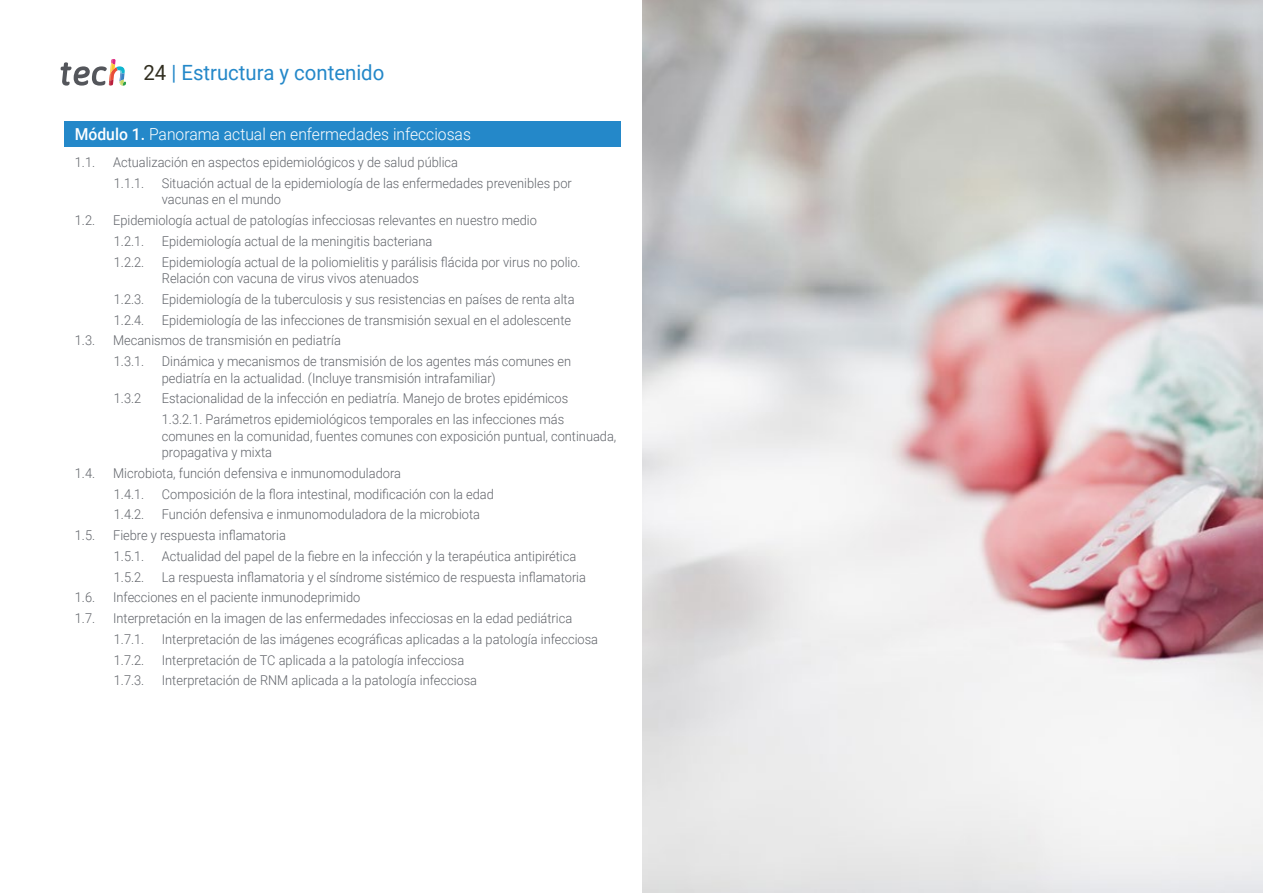
<style>
.page{position:relative;width:1263px;height:893px;background:#fff}
.page>*{position:absolute;margin:0;border:0;box-sizing:border-box;transform-origin:0 0}
.t1{font:21px "Roboto";color:#2488c9}
.t2{font:300 16.5px "Roboto";color:#fff;scale:.95 1}
.t3{font:300 13.5px/20.7px "Roboto";color:#61646a;scale:.95 1}
.s1{color:#312e20}
.s2{font-weight:500}
</style>
<div class="page">
<div style="left:64px;top:121px;width:557px;height:25px;background:#2488c9"></div>
<img style="left:642px;top:0;width:621px;height:893px">
<svg style="left:61px;top:59px;width:65px;height:27px"></svg>
<h1 class="t1" style="left:144px;top:57px;width:242px"><span class="s1">24</span> | Estructura y contenido</h1>
<p class="t2" style="left:75px;top:123px;width:418px"><span class="s2">Módulo 1.</span> Panorama actual en enfermedades infecciosas</p>
<p class="t3" style="left:75px;top:151px;width:23px">1.1.</p>
<p class="t3" style="left:113px;top:151px;width:365px">Actualización en aspectos epidemiológicos y de salud pública<br>1.1.1.</p>
<p class="t3" style="left:162px;top:174px;width:433px;line-height:16.5px">Situación actual de la epidemiología de las enfermedades prevenibles por vacunas en el mundo</p>
<p class="t3" style="left:75px;top:209px;width:23px">1.2.</p>
<p class="t3" style="left:113px;top:209px;width:448px">Epidemiología actual de patologías infecciosas relevantes en nuestro medio<br>1.2.1.</p>
<p class="t3" style="left:162px;top:230px;width:286px">Epidemiología actual de la meningitis bacteriana</p>
<p class="t3" style="left:114px;top:251px;width:34px">1.2.2.</p>
<p class="t3" style="left:162px;top:253px;width:442px;line-height:16.5px">Epidemiología actual de la poliomielitis y parálisis flácida por virus no polio.<br>Relación con vacuna de virus vivos atenuados</p>
<p class="t3" style="left:114px;top:288px;width:34px">1.2.3.</p>
<p class="t3" style="left:162px;top:288px;width:436px">Epidemiología de la tuberculosis y sus resistencias en países de renta alta</p>
<p class="t3" style="left:114px;top:309px;width:34px">1.2.4.</p>
<p class="t3" style="left:162px;top:309px;width:432px">Epidemiología de las infecciones de transmisión sexual en el adolescente</p>
<p class="t3" style="left:75px;top:330px;width:23px">1.3.</p>
<p class="t3" style="left:113px;top:330px;width:241px">Mecanismos de transmisión en pediatría<br>1.3.1.</p>
<p class="t3" style="left:162px;top:353px;width:432px;line-height:16.5px">Dinámica y mecanismos de transmisión de los agentes más comunes en pediatría en la actualidad. (Incluye transmisión intrafamiliar)</p>
<p class="t3" style="left:114px;top:388px;width:30px">1.3.2</p>
<p class="t3" style="left:162px;top:388px;width:429px">Estacionalidad de la infección en pediatría. Manejo de brotes epidémicos<br>1.3.2.1. Parámetros epidemiológicos temporales en las infecciones más</p>
<p class="t3" style="left:162px;top:427px;width:480px;line-height:16.5px">comunes en la comunidad, fuentes comunes con exposición puntual, continuada, propagativa y mixta</p>
<p class="t3" style="left:75px;top:462px;width:23px">1.4.</p>
<p class="t3" style="left:113px;top:462px;width:304px">Microbiota, función defensiva e inmunomoduladora<br>1.4.1.</p>
<p class="t3" style="left:162px;top:483px;width:351px">Composición de la flora intestinal, modificación con la edad</p>
<p class="t3" style="left:114px;top:504px;width:34px">1.4.2.</p>
<p class="t3" style="left:162px;top:504px;width:336px">Función defensiva e inmunomoduladora de la microbiota</p>
<p class="t3" style="left:75px;top:524px;width:23px">1.5.</p>
<p class="t3" style="left:113px;top:524px;width:184px">Fiebre y respuesta inflamatoria<br>1.5.1.</p>
<p class="t3" style="left:162px;top:545px;width:438px">Actualidad del papel de la fiebre en la infección y la terapéutica antipirética</p>
<p class="t3" style="left:114px;top:566px;width:34px">1.5.2.</p>
<p class="t3" style="left:162px;top:566px;width:448px">La respuesta inflamatoria y el síndrome sistémico de respuesta inflamatoria</p>
<p class="t3" style="left:75px;top:587px;width:23px">1.6.</p>
<p class="t3" style="left:113px;top:587px;width:262px">Infecciones en el paciente inmunodeprimido</p>
<p class="t3" style="left:75px;top:607px;width:23px">1.7.</p>
<p class="t3" style="left:113px;top:607px;width:485px">Interpretación en la imagen de las enfermedades infecciosas en la edad pediátrica<br>1.7.1.</p>
<p class="t3" style="left:162px;top:628px;width:461px">Interpretación de las imágenes ecográficas aplicadas a la patología infecciosa</p>
<p class="t3" style="left:114px;top:649px;width:34px">1.7.2.</p>
<p class="t3" style="left:162px;top:649px;width:320px">Interpretación de TC aplicada a la patología infecciosa</p>
<p class="t3" style="left:114px;top:670px;width:34px">1.7.3.</p>
<p class="t3" style="left:162px;top:670px;width:333px">Interpretación de RNM aplicada a la patología infecciosa</p>
</div>
